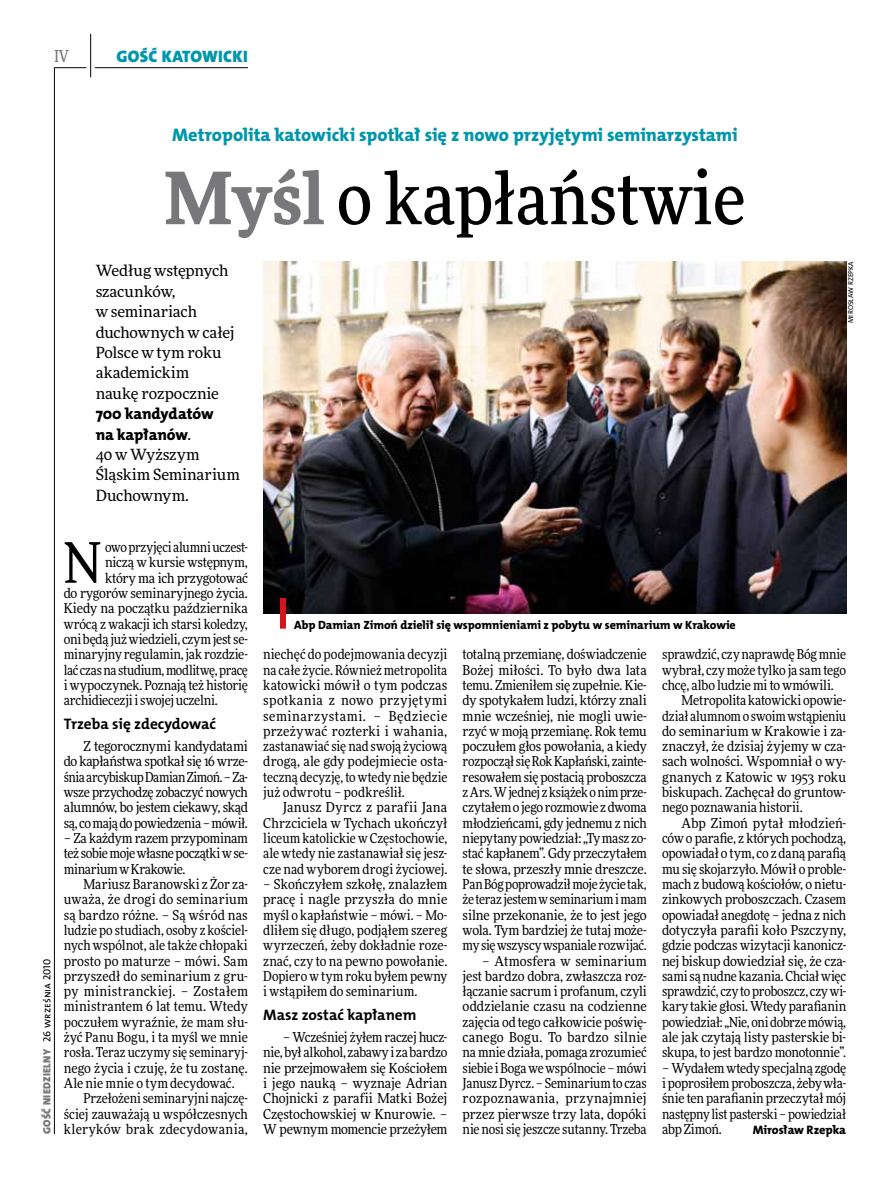
<style>
.page{position:relative;width:893px;height:1191px;background:#fff}
.page>*{position:absolute;margin:0;border:0;box-sizing:border-box;transform-origin:0 0}
._05-2_tytuł_wiekszy{font:500 72px "Freeday Narrow";color:#000}
._02-1_body_z_incjale{font:55.95px "Freeday Narrow News";color:#000}
._04-2_nadtytuł_local{font:18.3px "The Mix HP8 Ex Bld";letter-spacing:-.005em;color:#0096aa}
.t1{font:16.65px "The Mix HP9 Blk";letter-spacing:.02em;color:#0096aa}
.t2{font:500 16.5px "Freeday Narrow";color:#787779;scale:.9 1}
._06-5_lead_local_10{font:15.75px/20.4px "The Mix HP8 Ex Bld";letter-spacing:-.01em;color:#000}
._06-5_lead_local_10-2{font:15.45px/20.4px "Freeday News";letter-spacing:-.005em;color:#000}
._04-1_srodtytul{font:15.3px "The Mix HP7 Bld";color:#000}
._01_body_tekst{font:13.65px/15.3px "Freeday Narrow News";letter-spacing:-.005em;color:#000;text-align:justify}
._02-1_body_z_incjale-2{font:13.65px "Freeday Narrow News";letter-spacing:-.015em;color:#000}
._01_body_tekst-2{font:12.3px "The Mix HP8 Ex Bld";letter-spacing:-.005em;color:#000}
._09-3_podpis_zdjecia{font:12px "The Mix HP8 Ex Bld";letter-spacing:-.005em;color:#000}
.t3{font:10.5px "The Mix HP9 Blk";letter-spacing:.025em;color:#787779}
._09-4_autor_zdjecia{font:7.2px "The Mix HP5 Plain";letter-spacing:.015em;color:#000}
.s1{font-weight:900;color:#787779}
.s2{font-family:"Freeday News";font-size:15.45px}
.s3{font-family:"The Mix HP5 Plain";color:#000}
</style>
<div class="page">
<hr style="left:54px;top:67px;width:1px;height:1067px;background:#000">
<hr style="left:90px;top:34px;width:1px;height:43px;background:#000">
<hr style="left:54px;top:67px;width:32px;height:1px;background:#000">
<hr style="left:95px;top:67px;width:153px;height:1px;background:#000">
<img style="left:263px;top:261px;width:583px;height:352px">
<div style="left:280px;top:598px;width:6px;height:30px;background:#d3151f"></div>
<p class="t2" style="left:54px;top:46px;width:17px">IV</p>
<p class="t1" style="left:117px;top:46px;width:133px">GOŚĆ KATOWICKI</p>
<p class="_04-2_nadtytuł_local" style="left:172px;top:123px;width:567px">Metropolita katowicki spotkał się z nowo przyjętymi seminarzystami</p>
<p class="_05-2_tytuł_wiekszy" style="left:165px;top:154px;width:582px"><span class="s1">Myśl</span> o kapłaństwie</p>
<p class="_06-5_lead_local_10-2" style="left:96px;top:260px;width:141px">Według wstępnych szacunków,<br>w seminariach duchownych w całej<br>Polsce w tym roku akademickim naukę rozpocznie</p>
<p class="_06-5_lead_local_10" style="left:96px;top:404px;width:120px">700 kandydatów na kapłanów<span class="s2">.</span></p>
<p class="_06-5_lead_local_10-2" style="left:96px;top:444px;width:146px">40 w Wyższym<br>Śląskim Seminarium<br>Duchownym.</p>
<p class="_09-4_autor_zdjecia" style="left:846px;top:323px;width:63px;rotate:-90deg">MIROSŁAW RZEPKA</p>
<p class="t3" style="left:40px;top:1134px;width:177px;rotate:-90deg">GOŚĆ NIEDZIELNY <span class="s3">26 września 2010</span></p>
<p class="_02-1_body_z_incjale" style="left:64px;top:528px;width:39px">N</p>
<p class="_02-1_body_z_incjale-2" style="left:105px;top:539px;width:144px">owo przyjęci alumni uczest-</p>
<p class="_02-1_body_z_incjale-2" style="left:105px;top:554px;width:144px">niczą w kursie wstępnym,</p>
<p class="_02-1_body_z_incjale-2" style="left:105px;top:569px;width:144px">który ma ich przygotować</p>
<p class="_02-1_body_z_incjale-2" style="left:64px;top:585px;width:186px">do rygorów seminaryjnego życia.</p>
<p class="_02-1_body_z_incjale-2" style="left:64px;top:600px;width:186px">Kiedy na początku października</p>
<p class="_02-1_body_z_incjale-2" style="left:64px;top:615px;width:186px">wrócą z wakacji ich starsi koledzy,</p>
<p class="_02-1_body_z_incjale-2" style="left:64px;top:630px;width:186px">oni będą już wiedzieli, czym jest se-</p>
<p class="_02-1_body_z_incjale-2" style="left:64px;top:646px;width:186px">minaryjny regulamin, jak rozdzie-</p>
<p class="_02-1_body_z_incjale-2" style="left:64px;top:661px;width:186px">lać czas na studium, modlitwę, pracę</p>
<p class="_02-1_body_z_incjale-2" style="left:64px;top:676px;width:186px">i wypoczynek. Poznają też historię</p>
<p class="_02-1_body_z_incjale-2" style="left:64px;top:692px;width:155px">archidiecezji i swojej uczelni.</p>
<p class="_04-1_srodtytul" style="left:64px;top:714px;width:154px">Trzeba się zdecydować</p>
<p class="_01_body_tekst" style="left:64px;top:738px;width:186px;text-indent:20px">Z tegorocznymi kandydatami do kapłaństwa spotkał się 16 wrze&shy;śnia arcybiskup Damian Zimoń. – Za&shy;wsze przychodzę zobaczyć nowych alumnów, bo jestem ciekawy, skąd są, co mają do powiedzenia – mówił.</p>
<p class="_01_body_tekst" style="left:64px;top:830px;width:186px">– Za każdym razem przypominam też sobie moje własne początki w se&shy;minarium w Krakowie.</p>
<p class="_01_body_tekst" style="left:64px;top:876px;width:186px;text-indent:20px">Mariusz Baranowski z Żor za&shy;uważa, że drogi do seminarium są bardzo różne. – Są wśród nas ludzie po studiach, osoby z kościel&shy;nych wspólnot, ale także chłopaki prosto po maturze – mówi. Sam przyszedł do seminarium z gru&shy;py ministranckiej. – Zostałem ministrantem 6 lat temu. Wtedy poczułem wyraźnie, że mam słu&shy;żyć Panu Bogu, i ta myśl we mnie rosła. Teraz uczymy się seminaryj&shy;nego życia i czuję, że tu zostanę.<br>Ale nie mnie o tym decydować.</p>
<p class="_01_body_tekst" style="left:64px;top:1090px;width:186px;text-indent:20px">Przełożeni seminaryjni najczę&shy;ściej zauważają u współczesnych kleryków brak zdecydowania,</p>
<p class="_09-3_podpis_zdjecia" style="left:294px;top:617px;width:443px">Abp Damian Zimoń dzielił się wspomnieniami z pobytu w seminarium w Krakowie</p>
<p class="_01_body_tekst" style="left:263px;top:646px;width:186px">niechęć do podejmowania decyzji na całe życie. Również metropolita katowicki mówił o tym podczas spotkania z nowo przyjętymi seminarzystami. – Będziecie przeżywać rozterki i wahania, zastanawiać się nad swoją życiową drogą, ale gdy podejmiecie osta&shy;teczną decyzję, to wtedy nie będzie już odwrotu – podkreślił.</p>
<p class="_01_body_tekst" style="left:263px;top:799px;width:186px;text-indent:20px">Janusz Dyrcz z parafii Jana Chrzciciela w Tychach ukończył liceum katolickie w Częstochowie, ale wtedy nie zastanawiał się jesz&shy;cze nad wyborem drogi życiowej.</p>
<p class="_01_body_tekst" style="left:263px;top:876px;width:186px">– Skończyłem szkołę, znalazłem pracę i nagle przyszła do mnie myśl o kapłaństwie – mówi. – Mo&shy;dliłem się długo, podjąłem szereg wyrzeczeń, żeby dokładnie roze&shy;znać, czy to na pewno powołanie.<br>Dopiero w tym roku byłem pewny i wstąpiłem do seminarium.</p>
<p class="_04-1_srodtytul" style="left:263px;top:1005px;width:155px">Masz zostać kapłanem</p>
<p class="_01_body_tekst" style="left:263px;top:1029px;width:186px;text-indent:20px">– Wcześniej żyłem raczej hucz&shy;nie, był alkohol, zabawy i za bardzo nie przejmowałem się Kościołem i jego nauką – wyznaje Adrian Chojnicki z parafii Matki Bożej Częstochowskiej w Knurowie. – W pewnym momencie przeżyłem</p>
<p class="_01_body_tekst" style="left:463px;top:646px;width:186px">totalną przemianę, doświadczenie Bożej miłości. To było dwa lata temu. Zmieniłem się zupełnie. Kie&shy;dy spotykałem ludzi, którzy znali mnie wcześniej, nie mogli uwie&shy;rzyć w moją przemianę. Rok temu poczułem głos powołania, a kiedy rozpoczął się Rok Kapłański, zainte&shy;resowałem się postacią proboszcza z Ars. W jednej z książek o nim prze&shy;czytałem o jego rozmowie z dwoma młodzieńcami, gdy jednemu z nich niepytany powiedział: „Ty masz zo&shy;stać kapłanem”. Gdy przeczytałem te słowa, przeszły mnie dreszcze.<br>Pan Bóg poprowadził moje życie tak, że teraz jestem w seminarium i mam silne przekonanie, że to jest jego wola. Tym bardziej że tutaj może&shy;my się wszyscy wspaniale rozwijać.</p>
<p class="_01_body_tekst" style="left:463px;top:953px;width:186px;text-indent:20px">– Atmosfera w seminarium jest bardzo dobra, zwłaszcza roz&shy;łączanie sacrum i profanum, czyli oddzielanie czasu na codzienne zajęcia od tego całkowicie poświę&shy;canego Bogu. To bardzo silnie na mnie działa, pomaga zrozumieć siebie i Boga we wspólnocie – mówi Janusz Dyrcz. – Seminarium to czas rozpoznawania, przynajmniej przez pierwsze trzy lata, dopóki nie nosi się jeszcze sutanny. Trzeba</p>
<p class="_01_body_tekst" style="left:662px;top:646px;width:186px">sprawdzić, czy naprawdę Bóg mnie wybrał, czy może tylko ja sam tego chcę, albo ludzie mi to wmówili.</p>
<p class="_01_body_tekst" style="left:662px;top:692px;width:186px;text-indent:20px">Metropolita katowicki opowie&shy;dział alumnom o swoim wstąpieniu do seminarium w Krakowie i za&shy;znaczył, że dzisiaj żyjemy w cza&shy;sach wolności. Wspomniał o wy&shy;gnanych z Katowic w 1953 roku biskupach. Zachęcał do gruntow&shy;nego poznawania historii.</p>
<p class="_01_body_tekst" style="left:662px;top:815px;width:186px;text-indent:20px">Abp Zimoń pytał młodzień&shy;ców o parafie, z których pochodzą, opowiadał o tym, co z daną parafią mu się skojarzyło. Mówił o proble&shy;mach z budową kościołów, o nietu&shy;zinkowych proboszczach. Czasem opowiadał anegdotę – jedna z nich dotyczyła parafii koło Pszczyny, gdzie podczas wizytacji kanonicz&shy;nej biskup dowiedział się, że cza&shy;sami są nudne kazania. Chciał więc sprawdzić, czy to proboszcz, czy wi&shy;kary takie głosi. Wtedy parafianin powiedział: „Nie, oni dobrze mówią, ale jak czytają listy pasterskie bi&shy;skupa, to jest bardzo monotonnie”.</p>
<p class="_01_body_tekst" style="left:662px;top:1060px;width:186px">– Wydałem wtedy specjalną zgodę i poprosiłem proboszcza, żeby wła&shy;śnie ten parafianin przeczytał mój następny list pasterski – powiedział abp Zimoń.</p>
<p class="_01_body_tekst-2" style="left:753px;top:1122px;width:95px">Mirosław Rzepka</p>
</div>
